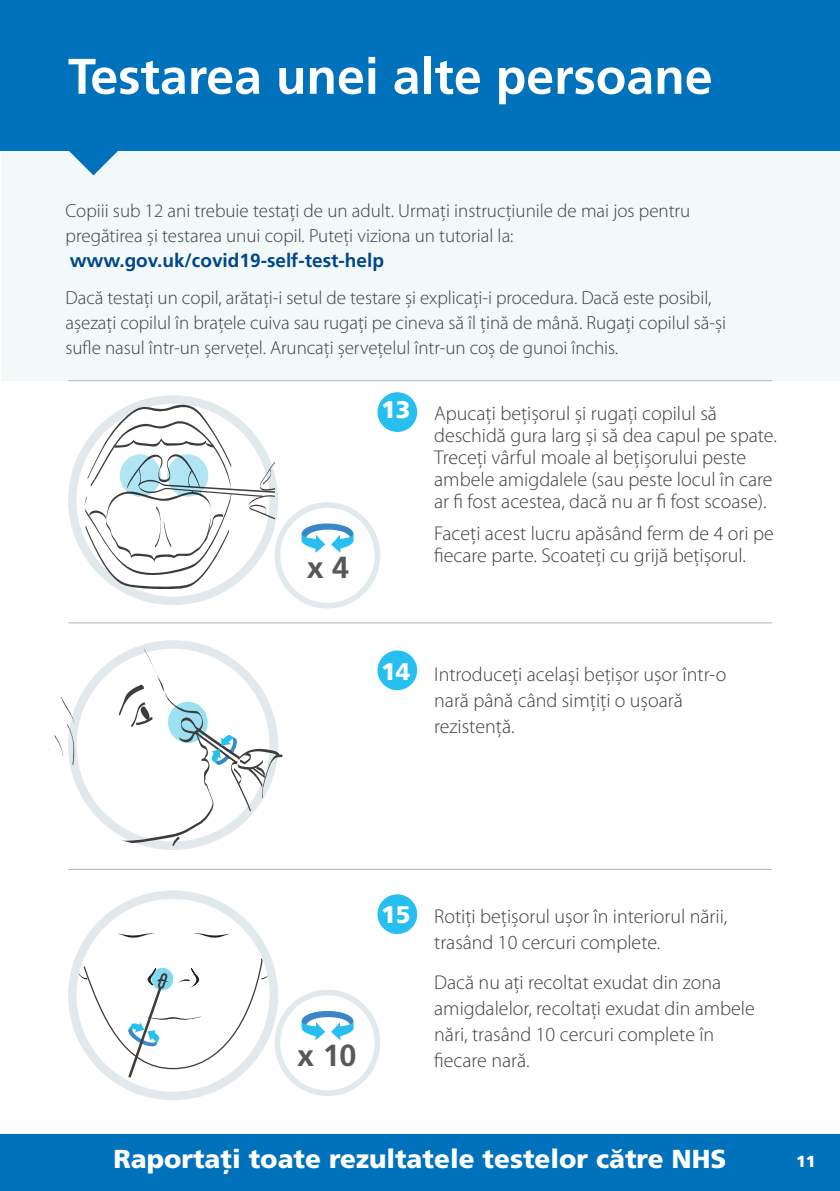
<style>
.page{position:relative;width:840px;height:1191px;background:#fff}
.page>*{position:absolute;margin:0;border:0;box-sizing:border-box;transform-origin:0 0}
.H2_Stages_WOB_bar{font:700 50px "Frutiger LT Pro";color:#fff}
._04_Body_Copy_Bold_1{font:700 30.4px "Frutiger LT Pro";color:#57585a}
.t1{font:900 26px "Frutiger LT Pro";color:#fff}
._04_Circle_Stage_Blu{font:900 24px "Frutiger LT Pro";color:#fff}
._04_Steps_Text_10_5{font:300 20px/26px "Myriad Pro";color:#3e3e3f}
._06_Mini_warning_box{font:300 19px/25px "Myriad Pro";letter-spacing:-.005em;color:#3e3e3f}
.t2{font:900 16px "Frutiger LT Pro";color:#fff}
.s1{font-family:"Frutiger LT Pro";font-weight:700;color:#01468c}
</style>
<div class="page">
<div style="left:0;top:1134px;width:839px;height:57px;background:#0072bc"></div>
<div style="left:1px;top:150px;width:838px;height:230px;background:#f1f9f9"></div>
<div style="left:0;top:0;width:839px;height:150px;background:#0072bc"></div>
<svg style="left:68px;top:150px;width:51px;height:25px"></svg>
<hr style="left:68px;top:869px;width:703px;height:1px;background:#b2b3b7">
<hr style="left:68px;top:622px;width:703px;height:1px;background:#b2b3b7">
<hr style="left:68px;top:380px;width:703px;height:1px;background:#b2b3b7">
<div style="left:68px;top:395px;width:210px;height:210px;border:9px solid #e2e9ec;border-radius:50%"></div>
<svg style="left:84px;top:404px;width:190px;height:185px"></svg>
<svg style="left:120px;top:454px;width:41px;height:43px"></svg>
<svg style="left:167px;top:454px;width:41px;height:43px"></svg>
<div style="left:274px;top:502px;width:106px;height:106px;border:6px solid #e2e9ec;border-radius:50%"></div>
<svg style="left:301px;top:523px;width:52px;height:30px"></svg>
<div style="left:378px;top:393px;width:38px;height:38px;background:#26bff0;border-radius:50%"></div>
<div style="left:377px;top:392px;width:40px;height:40px;border:2px solid #26bff0;border-radius:50%"></div>
<svg style="left:48px;top:640px;width:235px;height:210px"></svg>
<div style="left:378px;top:651px;width:38px;height:38px;background:#26bff0;border-radius:50%"></div>
<div style="left:377px;top:650px;width:40px;height:40px;border:2px solid #26bff0;border-radius:50%"></div>
<div style="left:68px;top:890px;width:210px;height:210px;border:9px solid #e2e9ec;border-radius:50%"></div>
<div style="left:274px;top:989px;width:106px;height:107px;border:6px solid #e2e9ec;border-radius:50%"></div>
<svg style="left:301px;top:1011px;width:52px;height:29px"></svg>
<svg style="left:72px;top:894px;width:202px;height:186px"></svg>
<div style="left:378px;top:895px;width:38px;height:38px;background:#26bff0;border-radius:50%"></div>
<div style="left:377px;top:894px;width:40px;height:40px;border:2px solid #26bff0;border-radius:50%"></div>
<p class="H2_Stages_WOB_bar" style="left:68px;top:47px;width:645px">Testarea unei alte persoane</p>
<p class="_06_Mini_warning_box" style="left:65px;top:198px;width:626px">Copiii sub 12 ani trebuie testați de un adult. Urmați instrucțiunile de mai jos pentru pregătirea și testarea unui copil. Puteți viziona un tutorial la: <span class="s1">www.gov.uk/covid19-self-test-help</span></p>
<p class="_06_Mini_warning_box" style="left:65px;top:285px;width:661px">Dacă testați un copil, arătați-i setul de testare și explicați-i procedura. Dacă este posibil, așezați copilul în brațele cuiva sau rugați pe cineva să îl țină de mână. Rugați copilul să-și sufle nasul într-un șervețel. Aruncați șervețelul într-un coș de gunoi închis.</p>
<p class="_04_Body_Copy_Bold_1" style="left:306px;top:549px;width:44px">x 4</p>
<p class="_04_Circle_Stage_Blu" style="left:381px;top:395px;width:31px">13</p>
<p class="_04_Steps_Text_10_5" style="left:434px;top:402px;width:344px;line-height:22px">Apucați bețișorul și rugați copilul să deschidă gura larg și să dea capul pe spate.<br>Treceți vârful moale al bețișorului peste ambele amigdalele (sau peste locul în care ar fi fost acestea, dacă nu ar fi fost scoase).</p>
<p class="_04_Steps_Text_10_5" style="left:434px;top:522px;width:341px;line-height:22px">Faceți acest lucru apăsând ferm de 4 ori pe fiecare parte. Scoateți cu grijă bețișorul.</p>
<p class="_04_Circle_Stage_Blu" style="left:381px;top:656px;width:31px">14</p>
<p class="_04_Steps_Text_10_5" style="left:434px;top:661px;width:293px">Introduceți același bețișor ușor într-o nară până când simțiți o ușoară rezistență.</p>
<p class="_04_Body_Copy_Bold_1" style="left:297px;top:1037px;width:61px">x 10</p>
<p class="_04_Circle_Stage_Blu" style="left:381px;top:899px;width:31px">15</p>
<p class="_04_Steps_Text_10_5" style="left:434px;top:903px;width:294px">Rotiți bețișorul ușor în interiorul nării, trasând 10 cercuri complete.</p>
<p class="_04_Steps_Text_10_5" style="left:434px;top:969px;width:322px">Dacă nu ați recoltat exudat din zona amigdalelor, recoltați exudat din ambele nări, trasând 10 cercuri complete în fiecare nară.</p>
<h3 class="t1" style="left:113px;top:1142px;width:614px">Raportați toate rezultatele testelor către NHS</h3>
<p class="t2" style="left:795px;top:1151px;width:21px">11</p>
</div>
